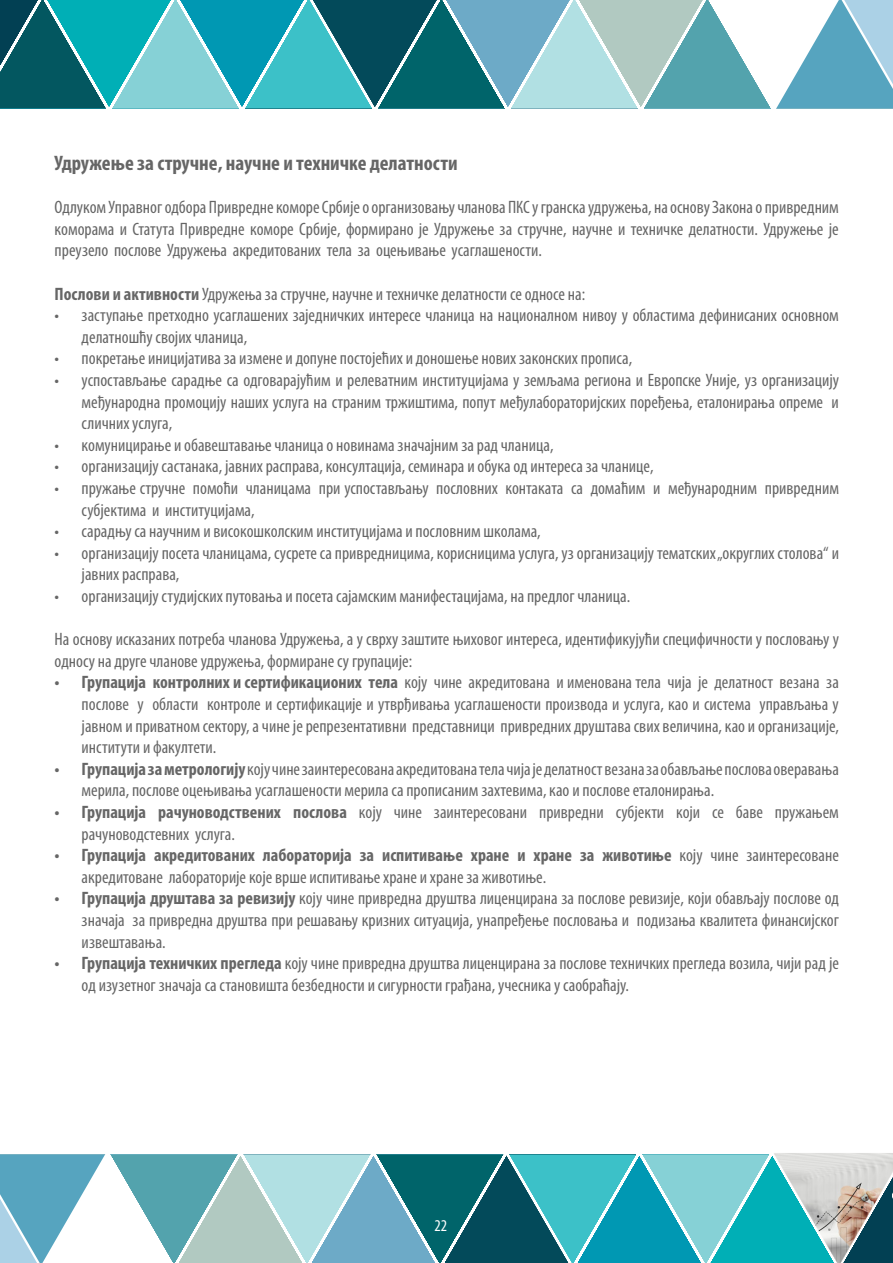
<style>
.page{position:relative;width:893px;height:1263px;background:#fff}
.page>*{position:absolute;margin:0;border:0;box-sizing:border-box;transform-origin:0 0}
.t1{font:700 condensed 21px "Myriad Pro";color:#666}
.t2{font:condensed 18px/21.6px "Myriad Pro";color:#666}
.t3{font:condensed 16.5px "Myriad Pro";color:#fff}
.s1{font-weight:700}
</style>
<div class="page">
<svg style="left:0;top:1153px;width:893px;height:110px;background:#6bb2bb"></svg>
<svg style="left:0;top:0;width:893px;height:108px;background:#5dabb5"></svg>
<p class="t1" style="left:55px;top:150px;width:404px">Удружење за стручне, научне и техничке делатности</p>
<p class="t2" style="left:55px;top:196px;width:786px;text-align:justify">Одлуком Управног одбора Привредне коморе Србије о организовању чланова ПКС у гранска удружења, на основу Закона о привредним коморама и Статута Привредне коморе Србије, формирано је Удружење за стручне, научне и техничке делатности. Удружење је преузело послове Удружења акредитованих тела за оцењивање усаглашености.</p>
<p class="t2" style="left:55px;top:283px;width:532px"><span class="s1">Послови и активности</span> Удружења за стручне, научне и техничке делатности се односе на:</p>
<p class="t2" style="left:82px;top:304px;width:759px;text-indent:-27px">• заступање претходно усаглашених заједничких интересе чланица на националном нивоу у областима дефинисаних основном делатношћу својих чланица,</p>
<p class="t2" style="left:55px;top:347px;width:579px">• покретање иницијатива за измене и допуне постојећих и доношење нових законских прописа,</p>
<p class="t2" style="left:82px;top:369px;width:759px;text-align:justify;text-indent:-27px">• успостављање сарадње са одговарајућим и релеватним институцијама у земљама региона и Европске Уније, уз организацију међународна промоцију наших услуга на страним тржиштима, попут међулабораторијских поређења, еталонирања опреме и сличних услуга,</p>
<p class="t2" style="left:55px;top:434px;width:500px">• комуницирање и обавештавање чланица о новинама значајним за рад чланица,</p>
<p class="t2" style="left:55px;top:455px;width:600px">• организацију састанака, јавних расправа, консултација, семинара и обука од интереса за чланице,</p>
<p class="t2" style="left:82px;top:477px;width:759px;text-indent:-27px">• пружање стручне помоћи чланицама при успостављању пословних контаката са домаћим и међународним привредним субјектима и институцијама,</p>
<p class="t2" style="left:55px;top:520px;width:488px">• сарадњу са научним и високошколским институцијама и пословним школама,</p>
<p class="t2" style="left:82px;top:542px;width:759px;text-indent:-27px">• организацију посета чланицама, сусрете са привредницима, корисницима услуга, уз организацију тематских „округлих столова“ и јавних расправа,</p>
<p class="t2" style="left:55px;top:585px;width:577px">• организацију студијских путовања и посета сајамским манифестацијама, на предлог чланица.</p>
<p class="t2" style="left:55px;top:628px;width:786px">На основу исказаних потреба чланова Удружења, а у сврху заштите њиховог интереса, идентификујући специфичности у пословању у односу на друге чланове удружења, формиране су групације:</p>
<p class="t2" style="left:82px;top:671px;width:759px;text-align:justify;text-indent:-27px"><span class="s1">• Групација контролних и сертификационих тела</span> коју чине акредитована и именована тела чија је делатност везана за послове у области контроле и сертификације и утврђивања усаглашености производа и услуга, као и система управљања у јавном и приватном сектору, а чине је репрезентативни представници привредних друштава свих величина, као и организације, институти и факултети.</p>
<p class="t2" style="left:82px;top:758px;width:759px;text-indent:-27px"><span class="s1">• Групација за метрологију</span> коју чине заинтересована акредитована тела чија је делатност везана за обављање послова оверавања мерила, послове оцењивања усаглашености мерила са прописаним захтевима, као и послове еталонирања.</p>
<p class="t2" style="left:82px;top:801px;width:759px;text-indent:-27px"><span class="s1">• Групација рачуноводствених послова</span> коју чине заинтересовани привредни субјекти који се баве пружањем рачуноводстевних услуга.</p>
<p class="t2" style="left:82px;top:844px;width:759px;text-indent:-27px"><span class="s1">• Групација акредитованих лабораторија за испитивање хране и хране за животиње</span> коју чине заинтересоване акредитоване лабораторије које врше испитивање хране и хране за животиње.</p>
<p class="t2" style="left:82px;top:887px;width:759px;text-align:justify;text-indent:-27px"><span class="s1">• Групација друштава за ревизију</span> коју чине привредна друштва лиценцирана за послове ревизије, који обављају послове од значаја за привредна друштва при решавању кризних ситуација, унапређење пословања и подизања квалитета финансијског извештавања.</p>
<p class="t2" style="left:82px;top:952px;width:759px;text-indent:-27px"><span class="s1">• Групација техничких прегледа</span> коју чине привредна друштва лиценцирана за послове техничких прегледа возила, чији рад је од изузетног значаја са становишта безбедности и сигурности грађана, учесника у саобраћају.</p>
<p class="t3" style="left:434px;top:1215px;width:14px">22</p>
</div>
